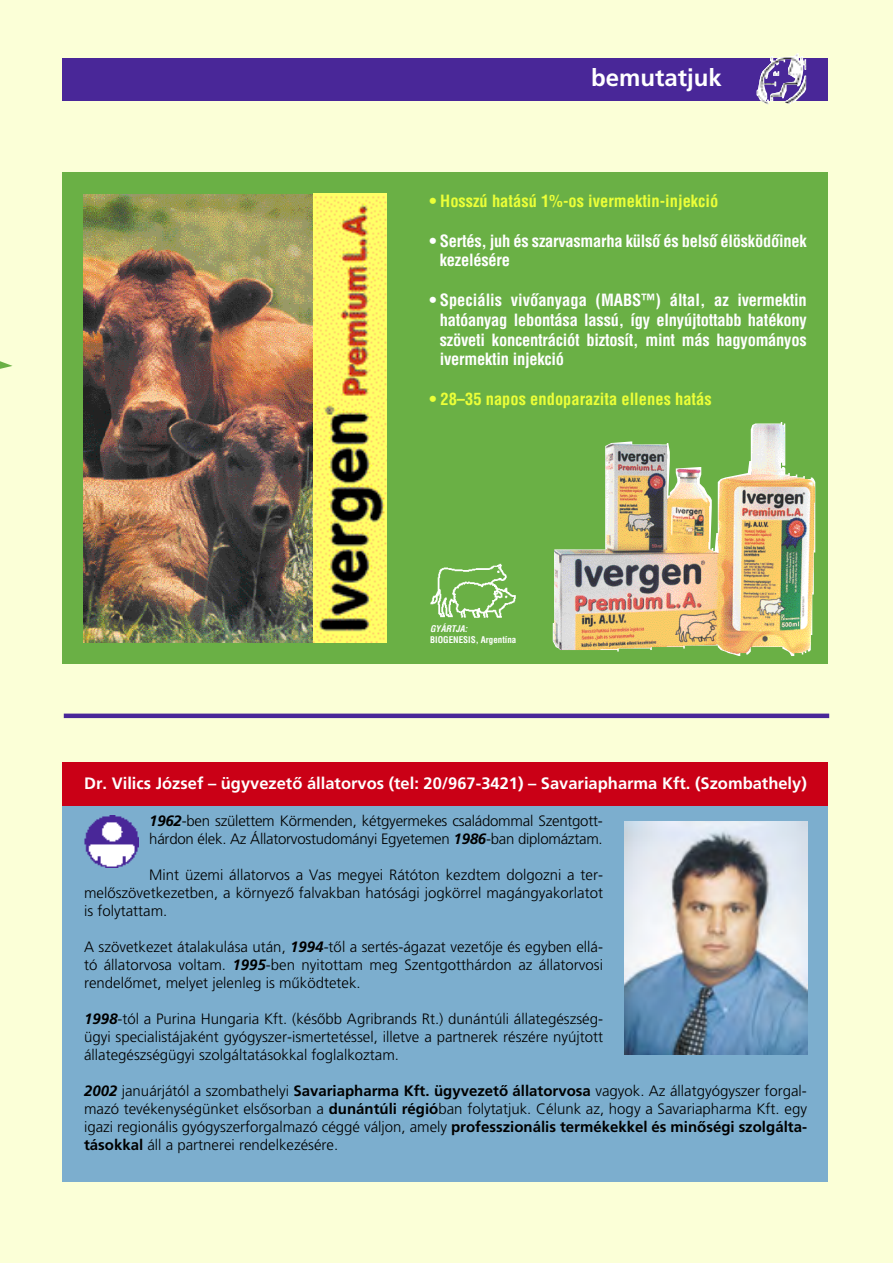
<style>
.page{position:relative;width:893px;height:1263px;background:#fbffd7}
.page>*{position:absolute;margin:0;border:0;box-sizing:border-box;transform-origin:0 0}
.t1{font:700 24px "H Frutiger";color:#fff}
.t2{font:700 16.5px/19.8px "H Helvetica Cond";letter-spacing:-.015em;color:#fff}
.t3{font:700 16.5px "H Frutiger";color:#fff}
.t4{font:700 16.5px "H Helvetica Cond";color:#ebff38}
.t5{font:300 15px/18px "H Frutiger";color:#000;text-align:justify}
.t6{font:700 9px "H Helvetica Cond";color:#fff}
.t7{font:italic 700 9px "H Helvetica Cond";color:#fff}
.s1{font-weight:700;font-style:italic}
.s2{font-weight:700}
</style>
<div class="page">
<div style="left:63px;top:58px;width:765px;height:42px;background:#492798"></div>
<img style="left:757px;top:53px;width:49px;height:51px">
<div style="left:63px;top:173px;width:765px;height:491px;background:#6ab045"></div>
<img style="left:553px;top:422px;width:262px;height:234px">
<img style="left:430px;top:563px;width:86px;height:55px">
<img style="left:84px;top:194px;width:230px;height:448px">
<img style="left:314px;top:194px;width:73px;height:448px">
<div style="left:63px;top:805px;width:765px;height:377px;background:#7caece"></div>
<div style="left:63px;top:762px;width:765px;height:43px;background:#ca0016"></div>
<img style="left:84px;top:815px;width:54px;height:52px">
<img style="left:624px;top:821px;width:184px;height:234px">
<hr style="left:64px;top:714px;width:765px;height:4px;background:#492798">
<h1 class="t1" style="left:591px;top:64px;width:132px">bemutatjuk</h1>
<p class="t4" style="left:429px;top:192px;width:291px">• Hosszú hatású 1%-os ivermektin-injekció</p>
<p class="t2" style="left:440px;top:231px;width:368px;text-indent:-10px">• Sertés, juh és szarvasmarha külsô és belsô élös kö dô inek kezelésére</p>
<p class="t2" style="left:440px;top:290px;width:368px;text-align:justify;text-indent:-10px">• Spe ci á lis vi vô a nya ga (MABS™) ál tal, az iver mek tin ható a nyag le bon tá sa las sú, így elnyúj tot tabb ha té kony szö ve ti kon cent rá ci ót biz to sít, mint más ha gyo má nyos iver mek tin injek ció</p>
<p class="t4" style="left:429px;top:390px;width:284px">• 28–35 napos endoparazita ellenes hatás</p>
<p class="t7" style="left:430px;top:623px;width:39px">GYÁRTJA:</p>
<p class="t6" style="left:430px;top:634px;width:88px">BIOGENESIS, Argentína</p>
<p class="t3" style="left:84px;top:773px;width:724px">Dr. Vilics József – ügyvezetô állatorvos (tel: 20/967-3421) – Savariapharma Kft. (Szombathely)</p>
<p class="t5" style="left:149px;top:812px;width:455px"><span class="s1">1962</span>-ben szü let tem Kör men den, két gyer me kes csa lá dom mal Szent gott - hár don élek. Az Ál lat or vos tu do má nyi Egye te men <span class="s1">1986</span>-ban dip lo máz tam.</p>
<p class="t5" style="left:84px;top:866px;width:521px;text-indent:65px">Mint üze mi ál lat or vos a Vas me gyei Rá tó ton kezd tem dol goz ni a ter - melô szövet ke zet ben, a kör nye zô fal vak ban ha tó sá gi jog kör rel ma gán gya kor la tot is foly tat tam.</p>
<p class="t5" style="left:84px;top:938px;width:521px">A szö vet ke zet áta la ku lá sa után, <span class="s1">1994</span>-tôl a ser tés-ág azat ve ze tô je és egy ben el lá - tó ál lat or vo sa vol tam. <span class="s1">1995</span>-ben nyi tot tam meg Szent gott hár don az ál lat or vo si ren de lô met, me lyet je len leg is mû köd te tek.</p>
<p class="t5" style="left:84px;top:1010px;width:521px"><span class="s1">1998</span>-tól a Pu ri na Hun ga ria Kft. (ké sôbb Ag rib rands Rt.) du nán tú li ál lat egész ség - ügyi spe ci a lis tá ja ként gyógy szer-is mer te tés sel, il let ve a part ne rek ré szé re nyúj tott ál lat egész ség ügyi szol gál ta tá sok kal fog lal koz tam.</p>
<p class="t5" style="left:84px;top:1082px;width:724px"><span class="s1">2002</span> ja nu ár já tól a szom bat he lyi <span class="s2">Sa va ri ap har ma Kft. ügy ve ze tô ál lat or vo sa</span> va gyok. Az ál lat gyógy szer for gal - ma zó te vé keny sé gün ket el sô sor ban a <span class="s2">du nán tú li ré gi ó</span> ban foly tat juk. Cé lunk az, hogy a Sa va ri ap har ma Kft. egy iga zi re gi o ná lis gyógy szer for gal ma zó cég gé vál jon, amely <span class="s2">pro fesszi o ná lis ter mé kek kel és mi nô sé gi szol gál ta - tá sok kal</span> áll a part ne rei ren del ke zé sé re.</p>
</div>
